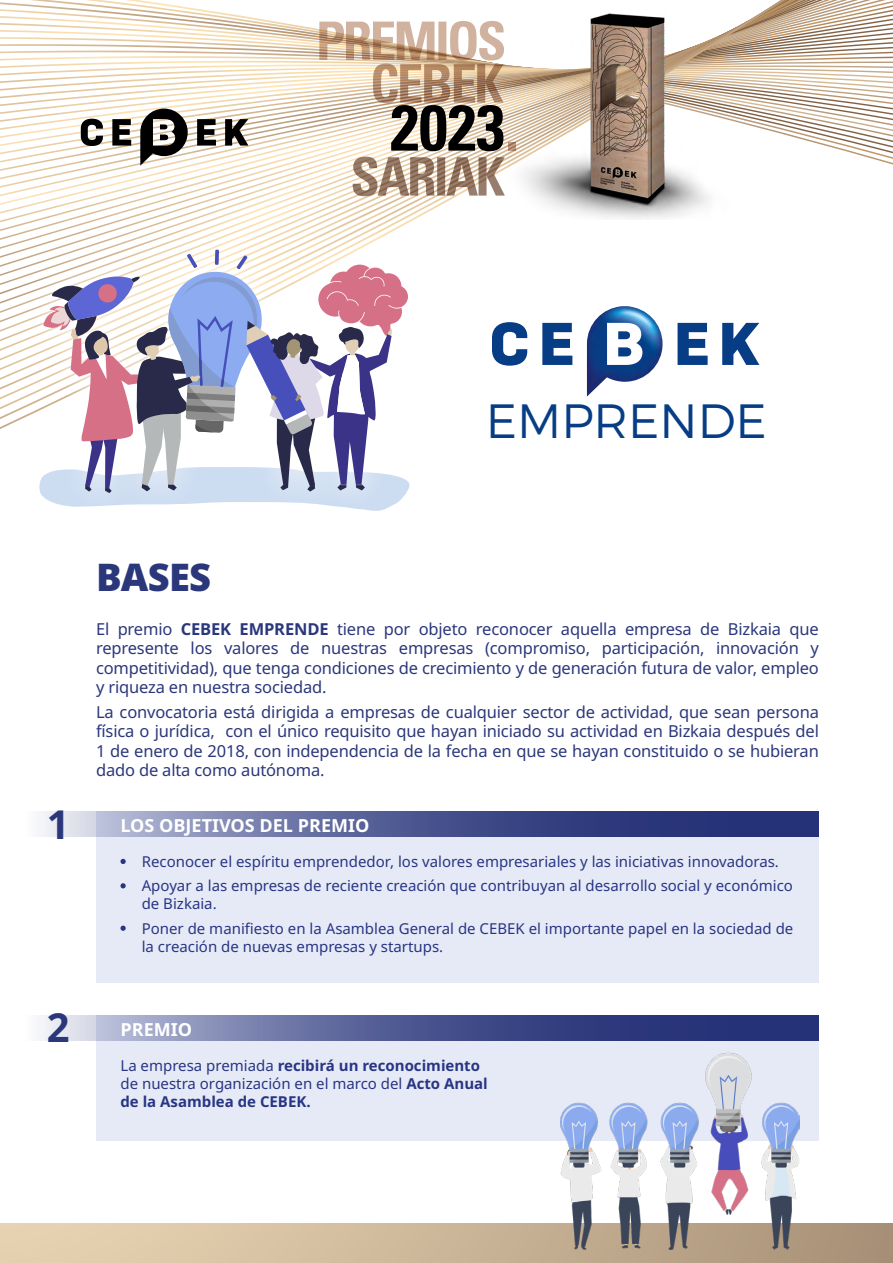
<style>
.page{position:relative;width:893px;height:1263px;background:#fff}
.page>*{position:absolute;margin:0;border:0;box-sizing:border-box;transform-origin:0 0}
.t1{font:700 condensed 64.5px "Univers";color:#000}
.t2{font:300 48px "Montserrat";color:#063d84}
.t3{font:700 39.9px "Noto Sans";color:#2b377b}
.t4{font:900 38.1px "Noto Sans";letter-spacing:-.02em;color:#2b377b}
.t5{font:700 18px "Noto Sans";color:#fff}
.t6{font:16.5px/19.5px "Noto Sans";letter-spacing:-.01em;color:#2b377b;text-align:justify}
.t7{font:15px/24.5px "Noto Sans";color:#283583}
.t8{font:700 15px/18px "Noto Sans";color:#283583}
.s1{font-weight:700}
.s2{font-weight:400}
</style>
<div class="page">
<div style="left:96px;top:1015px;width:723px;height:125px;background:#e6eaf7"></div>
<svg style="left:42px;top:1015px;width:777px;height:25px;background:#5c669a"></svg>
<div style="left:0;top:1223px;width:893px;height:40px;background:linear-gradient(to right,#ecd7b6,#a89178)"></div>
<svg style="left:0;top:0;width:784px;height:429px"></svg>
<svg style="left:0;top:21px;width:893px;height:175px"></svg>
<img style="left:560px;top:1052px;width:239px;height:197px">
<div style="left:96px;top:811px;width:723px;height:172px;background:#e6eaf7"></div>
<svg style="left:42px;top:811px;width:777px;height:26px;background:#5c669a"></svg>
<svg style="left:120px;top:859px;width:6px;height:5px"></svg>
<svg style="left:120px;top:883px;width:6px;height:5px"></svg>
<svg style="left:120px;top:925px;width:6px;height:6px"></svg>
<img style="left:587px;top:306px;width:76px;height:91px">
<svg style="left:492px;top:322px;width:267px;height:44px"></svg>
<div style="left:20px;top:227px;width:412px;height:288px;background:#fff;opacity:.75"></div>
<svg style="left:215px;top:250px;width:4px;height:15px"></svg>
<svg style="left:38px;top:254px;width:375px;height:257px"></svg>
<img style="left:508px;top:0;width:240px;height:220px">
<h1 class="t1" style="left:390px;top:88px;width:116px">2023</h1>
<h2 class="t2" style="left:486px;top:383px;width:283px">EMPRENDE</h2>
<h3 class="t3" style="left:47px;top:796px;width:24px">1</h3>
<h3 class="t3" style="left:47px;top:999px;width:24px">2</h3>
<h3 class="t4" style="left:96px;top:548px;width:117px">BASES</h3>
<p class="t6" style="left:96px;top:619px;width:724px">El premio <span class="s1">CEBEK EMPRENDE</span> tiene por objeto reconocer aquella empresa de Bizkaia que represente los valores de nuestras empresas (compromiso, participación, innovación y competitividad), que tenga condiciones de crecimiento y de generación futura de valor, empleo y riqueza en nuestra sociedad.</p>
<p class="t6" style="left:96px;top:702px;width:724px">La convocatoria está dirigida a empresas de cualquier sector de actividad, que sean persona física o jurídica, con el único requisito que hayan iniciado su actividad en Bizkaia después del 1 de enero de 2018, con independencia de la fecha en que se hayan constituido o se hubieran dado de alta como autónoma.</p>
<p class="t5" style="left:120px;top:813px;width:250px">LOS OBJETIVOS DEL PREMIO</p>
<p class="t7" style="left:142px;top:850px;width:653px">Reconocer el espíritu emprendedor, los valores empresariales y las iniciativas innovadoras.<br>Apoyar a las empresas de reciente creación que contribuyan al desarrollo social y económico</p>
<p class="t7" style="left:142px;top:892px;width:653px">de Bizkaia.<br>Poner de manifiesto en la Asamblea General de CEBEK el importante papel en la sociedad de</p>
<p class="t7" style="left:142px;top:934px;width:303px">la creación de nuevas empresas y startups.</p>
<p class="t5" style="left:120px;top:1016px;width:73px">PREMIO</p>
<p class="t8" style="left:120px;top:1056px;width:369px"><span class="s2">La empresa premiada</span> recibirá un reconocimiento <span class="s2">de nuestra organización en el marco del</span> Acto Anual de la Asamblea de CEBEK.</p>
</div>
